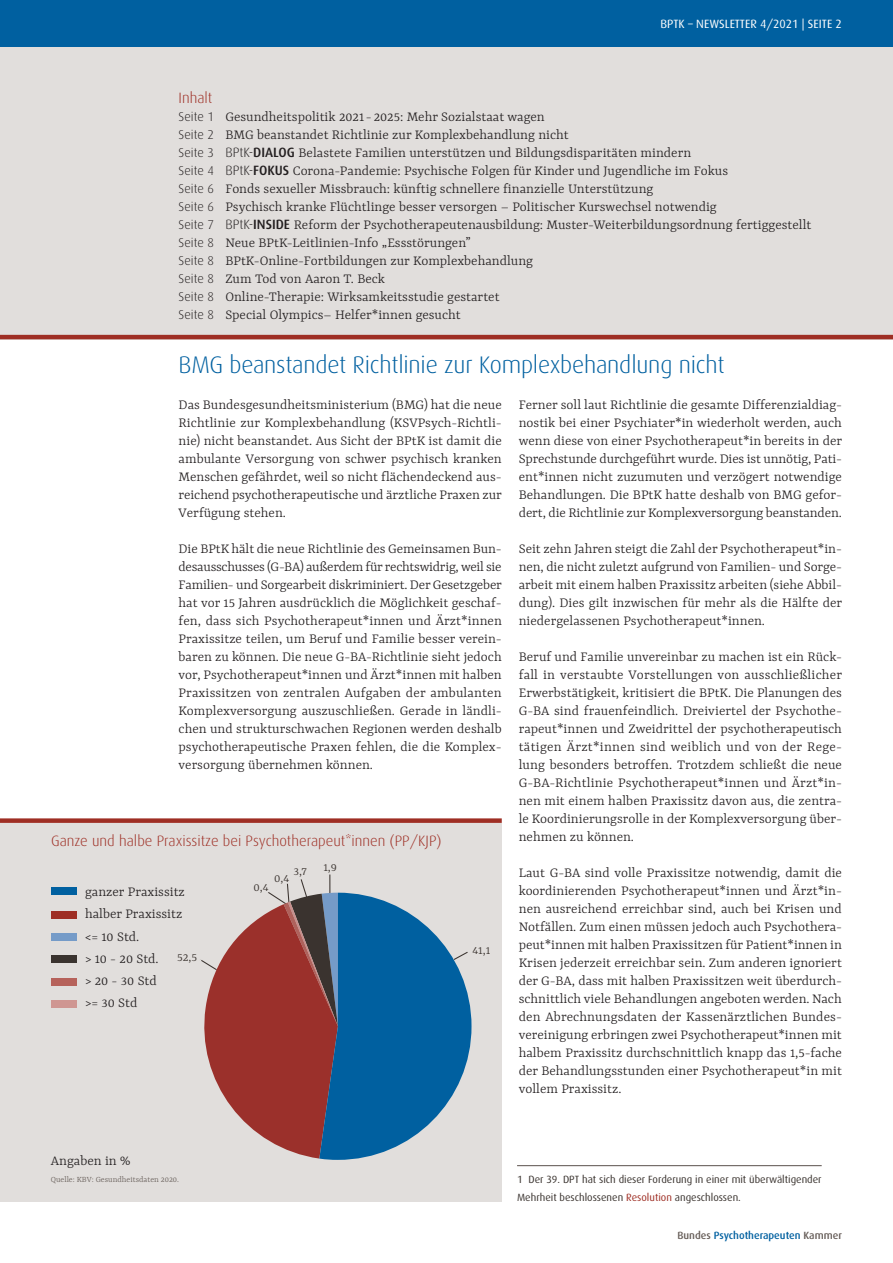
<style>
.page{position:relative;width:893px;height:1263px;background:#fff}
.page>*{position:absolute;margin:0;border:0;box-sizing:border-box;transform-origin:0 0}
.H1_Headline{font:300 24px "Dax";letter-spacing:-.01em;color:#0060a0}
.fließtext{font:300 15px/18px "Yrsa";color:#231f20;text-align:justify}
.Inhaltsverzeichnis_H{font:300 15px "Dax";color:#9e2e24}
.t1{font:300 13.5px "Yrsa";color:#3a332f}
.t2{font:12px "Dax";color:#fff}
.t3{font:10.5px/18px "Dax";color:#3a332f}
.t4{font:500 10.5px "Dax";color:#0060a0}
.t5{font:300 9px "Yrsa";color:#655c57}
.s1{font-family:"Dax";font-size:12.75px}
.s2{font-family:"Dax";font-size:13.5px}
.s3{font-family:"Dax";font-weight:500;font-size:13.5px}
.s4{color:#9e2e24}
.s5{color:#655c57}
</style>
<div class="page">
<div style="left:0;top:47px;width:893px;height:292px;background:#e1dedc"></div>
<hr style="left:0;top:335px;width:893px;height:4px;background:#9e2e24">
<div style="left:0;top:0;width:893px;height:47px;background:#0060a0"></div>
<div style="left:0;top:823px;width:502px;height:378px;background:#e1dedc"></div>
<div style="left:0;top:818px;width:502px;height:5px;background:#9e2e24"></div>
<hr style="left:517px;top:1165px;width:305px;height:1px;background:#655c57">
<svg style="left:200px;top:874px;width:271px;height:286px"></svg>
<div style="left:51px;top:887px;width:26px;height:8px;background:#0060a0"></div>
<div style="left:51px;top:911px;width:26px;height:8px;background:#9e2e24"></div>
<div style="left:51px;top:933px;width:26px;height:8px;background:#759bc8"></div>
<div style="left:51px;top:955px;width:26px;height:8px;background:#3a332f"></div>
<div style="left:51px;top:978px;width:26px;height:8px;background:#b6625b"></div>
<div style="left:51px;top:1000px;width:26px;height:8px;background:#cf9692"></div>
<p class="t2" style="left:661px;top:17px;width:183px">BPTK – NEWSLETTER 4/2021 | SEITE 2</p>
<p class="Inhaltsverzeichnis_H" style="left:179px;top:90px;width:35px">Inhalt</p>
<p class="fließtext" style="left:179px;top:107px;width:368px"><span class="s1">Seite 1</span> Gesundheitspolitik 2021- 2025: Mehr Sozialstaat wagen</p>
<p class="fließtext" style="left:179px;top:125px;width:392px"><span class="s1">Seite 2</span> BMG beanstandet Richtlinie zur Komplexbehandlung nicht</p>
<p class="fließtext" style="left:179px;top:143px;width:514px"><span class="s1">Seite 3</span> <span class="s2">BPtK-</span><span class="s3">DIALOG</span> Belastete Familien unterstützen und Bildungsdisparitäten mindern</p>
<p class="fließtext" style="left:179px;top:161px;width:551px"><span class="s1">Seite 4</span> <span class="s2">BPtK-</span><span class="s3">FOKUS</span> Corona-Pandemie: Psychische Folgen für Kinder und Jugendliche im Fokus</p>
<p class="fließtext" style="left:179px;top:179px;width:476px"><span class="s1">Seite 6</span> Fonds sexueller Missbrauch: künftig schnellere finanzielle Unterstützung</p>
<p class="fließtext" style="left:179px;top:197px;width:540px"><span class="s1">Seite 6</span> Psychisch kranke Flüchtlinge besser versorgen – Politischer Kurswechsel notwendig</p>
<p class="fließtext" style="left:179px;top:215px;width:634px"><span class="s1">Seite 7</span> <span class="s2">BPtK-</span><span class="s3">INSIDE</span> Reform der Psychotherapeutenausbildung: Muster-Weiterbildungsordnung fertiggestellt</p>
<p class="fließtext" style="left:179px;top:233px;width:294px"><span class="s1">Seite 8</span> Neue BPtK-Leitlinien-Info „Essstörungen”</p>
<p class="fließtext" style="left:179px;top:251px;width:356px"><span class="s1">Seite 8</span> BPtK-Online-Fortbildungen zur Komplexbehandlung</p>
<p class="fließtext" style="left:179px;top:269px;width:208px"><span class="s1">Seite 8</span> Zum Tod von Aaron T. Beck</p>
<p class="fließtext" style="left:179px;top:287px;width:323px"><span class="s1">Seite 8</span> Online-Therapie: Wirksamkeitsstudie gestartet</p>
<p class="fließtext" style="left:179px;top:305px;width:284px"><span class="s1">Seite 8</span> Special Olympics– Helfer*innen gesucht</p>
<h1 class="H1_Headline" style="left:179px;top:352px;width:547px">BMG beanstandet Richtlinie zur Komplexbehandlung nicht</h1>
<p class="fließtext" style="left:179px;top:395px;width:325px">Das Bundesgesundheitsministerium (BMG) hat die neue Richtlinie zur Komplexbehandlung (KSVPsych-Richtli&shy;nie) nicht beanstandet. Aus Sicht der BPtK ist damit die ambulante Versorgung von schwer psychisch kranken Menschen gefährdet, weil so nicht flächendeckend aus&shy;reichend psychotherapeutische und ärztliche Praxen zur Verfügung stehen.</p>
<p class="fließtext" style="left:179px;top:539px;width:325px">Die BPtK hält die neue Richtlinie des Gemeinsamen Bun&shy;desausschusses (G-BA) außerdem für rechtswidrig, weil sie Familien- und Sorgearbeit diskriminiert. Der Gesetzgeber hat vor 15 Jahren ausdrücklich die Möglichkeit geschaf&shy;fen, dass sich Psychotherapeut*innen und Ärzt*innen Praxissitze teilen, um Beruf und Familie besser verein&shy;baren zu können. Die neue G-BA-Richtlinie sieht jedoch vor, Psychotherapeut*innen und Ärzt*innen mit halben Praxissitzen von zentralen Aufgaben der ambulanten Komplexversorgung auszuschließen. Gerade in ländli&shy;chen und strukturschwachen Regionen werden deshalb psychotherapeutische Praxen fehlen, die die Komplex&shy;versorgung übernehmen können.</p>
<p class="fließtext" style="left:519px;top:395px;width:325px">Ferner soll laut Richtlinie die gesamte Differenzialdiag&shy;nostik bei einer Psychiater*in wiederholt werden, auch wenn diese von einer Psychotherapeut*in bereits in der Sprechstunde durchgeführt wurde. Dies ist unnötig, Pati&shy;ent*innen nicht zuzumuten und verzögert notwendige Behandlungen. Die BPtK hatte deshalb von BMG gefor&shy;dert, die Richtlinie zur Komplexversorgung beanstanden.</p>
<p class="fließtext" style="left:519px;top:539px;width:325px">Seit zehn Jahren steigt die Zahl der Psychotherapeut*in&shy;nen, die nicht zuletzt aufgrund von Familien- und Sorge&shy;arbeit mit einem halben Praxissitz arbeiten (siehe Abbil&shy;dung). Dies gilt inzwischen für mehr als die Hälfte der niedergelassenen Psychotherapeut*innen.</p>
<p class="fließtext" style="left:519px;top:647px;width:325px">Beruf und Familie unvereinbar zu machen ist ein Rück&shy;fall in verstaubte Vorstellungen von ausschließlicher Erwerbstätigkeit, kritisiert die BPtK. Die Planungen des G-BA sind frauenfeindlich. Dreiviertel der Psychothe&shy;rapeut*innen und Zweidrittel der psychotherapeutisch tätigen Ärzt*innen sind weiblich und von der Rege&shy;lung besonders betroffen. Trotzdem schließt die neue G-BA-Richtlinie Psychotherapeut*innen und Ärzt*in&shy;nen mit einem halben Praxissitz davon aus, die zentra&shy;le Koordinierungsrolle in der Komplexversorgung über&shy;nehmen zu können.</p>
<p class="fließtext" style="left:519px;top:863px;width:325px">Laut G-BA sind volle Praxissitze notwendig, damit die koordinierenden Psychotherapeut*innen und Ärzt*in&shy;nen ausreichend erreichbar sind, auch bei Krisen und Notfällen. Zum einen müssen jedoch auch Psychothera&shy;peut*innen mit halben Praxissitzen für Patient*innen in Krisen jederzeit erreichbar sein. Zum anderen ignoriert der G-BA, dass mit halben Praxissitzen weit überdurch&shy;schnittlich viele Behandlungen angeboten werden. Nach den Abrechnungsdaten der Kassenärztlichen Bundes&shy;vereinigung erbringen zwei Psychotherapeut*innen mit halbem Praxissitz durchschnittlich knapp das 1,5-fache der Behandlungsstunden einer Psychotherapeut*in mit vollem Praxissitz.</p>
<p class="Inhaltsverzeichnis_H" style="left:51px;top:832px;width:392px">Ganze und halbe Praxissitze bei Psychotherapeut*innen (PP/KJP)</p>
<p class="t1" style="left:323px;top:860px;width:15px">1,9</p>
<p class="t1" style="left:293px;top:864px;width:15px">3,7</p>
<p class="t1" style="left:274px;top:870px;width:17px">0,4</p>
<p class="t1" style="left:253px;top:879px;width:17px">0,4</p>
<p class="fließtext" style="left:85px;top:880px;width:101px;line-height:22.2px;text-align:left">ganzer Praxissitz halber Praxissitz &lt;= 10 Std.<br>&gt; 10 - 20 Std.<br>&gt; 20 - 30 Std<br>&gt;= 30 Std</p>
<p class="t1" style="left:472px;top:942px;width:19px">41,1</p>
<p class="t1" style="left:177px;top:950px;width:22px">52,5</p>
<p class="fließtext" style="left:51px;top:1151px;width:81px">Angaben in %</p>
<p class="t5" style="left:51px;top:1175px;width:130px">Quelle: KBV: Gesundheitsdaten 2020.</p>
<p class="t3" style="left:517px;top:1171px;width:306px">1 Der 39. DPT hat sich dieser Forderung in einer mit überwältigender<br>Mehrheit beschlossenen <span class="s4">Resolution</span> angeschlossen.</p>
<p class="t4" style="left:677px;top:1229px;width:166px"><span class="s5">Bundes</span> Psychotherapeuten <span class="s5">Kammer</span></p>
</div>
